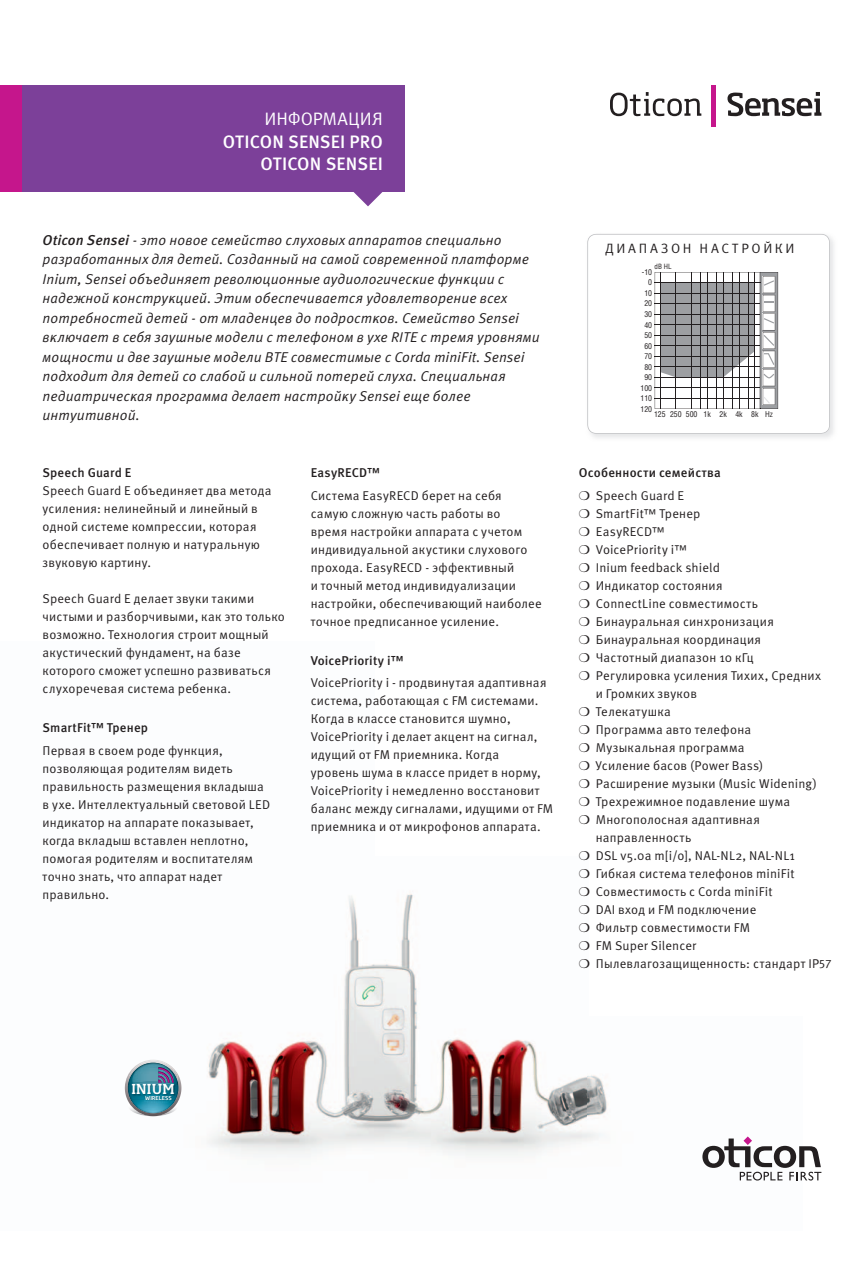
<style>
.page{position:relative;width:864px;height:1263px;background:#fff}
.page>*{position:absolute;margin:0;border:0;box-sizing:border-box;transform-origin:0 0}
.t1{font:500 18px/22.5px "Meta Pro";letter-spacing:.01em;color:#fff;text-align:right}
.t2{font:18px "Meta Pro";letter-spacing:-.005em;color:#fff}
.t3{font:italic 14.25px/19.5px "Meta Pro";letter-spacing:.005em;color:#231f20}
.t4{font:13.5px "Meta Pro";letter-spacing:.205em;color:#231f20}
.t5{font:500 13.5px "Soho Pro";letter-spacing:.005em;color:#fff}
.t6{font:12.75px/18px "Meta Pro";letter-spacing:.02em;color:#231f20}
.t7{font:500 12.75px/22.2px "Meta Pro";letter-spacing:.015em;color:#231f20}
.t8{font:condensed 7.8px/10.5px "Helvetica";color:#231f20;text-align:center}
.t9{font:condensed 7.05px "Helvetica";color:#231f20}
.t10{font:500 5.25px "Soho Gothic Pro";color:#fff}
.s1{font-weight:500}
.s2{font-weight:400}
.s3{font-size:12px}
</style>
<div class="page">
<img style="left:0;top:191px;width:373px;height:964px">
<img style="left:373px;top:894px;width:214px;height:262px">
<img style="left:587px;top:1075px;width:215px;height:106px">
<div style="left:21px;top:85px;width:383px;height:106px;background:#7c4099"></div>
<svg style="left:353px;top:191px;width:30px;height:15px"></svg>
<div style="left:0;top:85px;width:21px;height:106px;background:#c5168c"></div>
<svg style="left:610px;top:92px;width:91px;height:24px"></svg>
<hr style="left:711px;top:85px;width:4px;height:42px;background:#c5168c">
<svg style="left:727px;top:92px;width:94px;height:24px"></svg>
<img style="left:592px;top:233px;width:242px;height:205px">
<img style="left:587px;top:234px;width:242px;height:200px">
<svg style="left:654px;top:272px;width:123px;height:138px"></svg>
<svg style="left:702px;top:1136px;width:119px;height:44px"></svg>
<svg style="left:125px;top:1060px;width:53px;height:56px;background:#5f95a7"></svg>
<h1 class="t2" style="left:264px;top:108px;width:120px">ИНФОРМАЦИЯ</h1>
<h1 class="t1" style="left:223px;top:130px;width:161px">OTICON SENSEI PRO<br>OTICON SENSEI</h1>
<p class="t3" style="left:43px;top:231px;width:498px"><span class="s1">Oticon Sensei</span> - это новое семейство слуховых аппаратов специально разработанных для детей. Созданный на самой современной платформе Inium, Sensei объединяет революционные аудиологические функции с надежной конструкцией. Этим обеспечивается удовлетворение всех потребностей детей - от младенцев до подростков. Семейство Sensei включает в себя заушные модели с телефоном в ухе RITE с тремя уровнями мощности и две заушные модели BTE совместимые с Corda miniFit. Sensei подходит для детей со слабой и сильной потерей слуха. Специальная педиатрическая программа делает настройку Sensei еще более интуитивной.</p>
<p class="t7" style="left:43px;top:462px;width:90px">Speech Guard E</p>
<p class="t6" style="left:43px;top:482px;width:230px">Speech Guard E объединяет два метода усиления: нелинейный и линейный в одной системе компрессии, которая обеспечивает полную и натуральную звуковую картину.</p>
<p class="t6" style="left:43px;top:590px;width:244px">Speech Guard E делает звуки такими чистыми и разборчивыми, как это только возможно. Технология строит мощный акустический фундамент, на базе которого сможет успешно развиваться слухоречевая система ребенка.</p>
<p class="t7" style="left:43px;top:717px;width:107px">SmartFit™ Тренер</p>
<p class="t6" style="left:43px;top:741px;width:229px">Первая в своем роде функция, позволяющая родителям видеть правильность размещения вкладыша в ухе. Интеллектуальный световой LED индикатор на аппарате показывает, когда вкладыш вставлен неплотно, помогая родителям и воспитателям точно знать, что аппарат надет правильно.</p>
<p class="t7" style="left:310px;top:462px;width:71px">EasyRECD™</p>
<p class="t6" style="left:310px;top:486px;width:232px">Система EasyRECD берет на себя самую сложную часть работы во<br>время настройки аппарата с учетом индивидуальной акустики слухового прохода. EasyRECD - эффективный<br>и точный метод индивидуализации настройки, обеспечивающий наиболее точное предписанное усиление.</p>
<p class="t7" style="left:310px;top:649px;width:94px">VoicePriority i™</p>
<p class="t6" style="left:310px;top:674px;width:244px">VoicePriority i - продвинутая адаптивная система, работающая с FM системами.<br>Когда в классе становится шумно, VoicePriority i делает акцент на сигнал, идущий от FM приемника. Когда<br>уровень шума в классе придет в норму, VoicePriority i немедленно восстановит баланс между сигналами, идущими от FM приемника и от микрофонов аппарата.</p>
<p class="t4" style="left:605px;top:240px;width:190px">ДИАПАЗОН НАСТРОЙКИ</p>
<p class="t9" style="left:654px;top:262px;width:19px">dB HL</p>
<p class="t8" style="left:641px;top:267px;width:12px">-10</p>
<p class="t8" style="left:640px;top:298px;width:13px">20<br>30<br>40<br>50<br>60<br>70<br>80<br>90<br>100<br>110<br>120</p>
<p class="t8" style="left:648px;top:277px;width:5px">0</p>
<p class="t8" style="left:644px;top:288px;width:9px">10</p>
<p class="t8" style="left:653px;top:409px;width:120px">125 250 500 1k 2k 4k 8k Hz</p>
<p class="t7" style="left:578px;top:462px;width:144px">Особенности семейства ❍ <span class="s2">Speech Guard E</span></p>
<p class="t6" style="left:578px;top:504px;width:123px">❍ SmartFit™ Тренер</p>
<p class="t6" style="left:578px;top:522px;width:87px">❍ EasyRECD™</p>
<p class="t6" style="left:578px;top:540px;width:110px">❍ VoicePriority i™</p>
<p class="t6" style="left:578px;top:558px;width:143px">❍ Inium feedback shield</p>
<p class="t6" style="left:578px;top:576px;width:145px">❍ Индикатор состояния</p>
<p class="t6" style="left:578px;top:594px;width:180px">❍ ConnectLine совместимость</p>
<p class="t6" style="left:578px;top:612px;width:196px">❍ Бинауральная синхронизация</p>
<p class="t6" style="left:578px;top:630px;width:184px">❍ Бинауральная координация</p>
<p class="t6" style="left:578px;top:648px;width:176px">❍ Частотный диапазон 10 кГц</p>
<p class="t6" style="left:578px;top:666px;width:243px">❍ Регулировка усиления Тихих, Средних</p>
<p class="t6" style="left:595px;top:684px;width:103px">и Громких звуков</p>
<p class="t6" style="left:578px;top:702px;width:94px">❍ Телекатушка</p>
<p class="t6" style="left:578px;top:720px;width:174px">❍ Программа авто телефона</p>
<p class="t6" style="left:578px;top:738px;width:167px">❍ Музыкальная программа</p>
<p class="t6" style="left:578px;top:756px;width:186px">❍ Усиление басов (Power Bass)</p>
<p class="t6" style="left:578px;top:774px;width:239px">❍ Расширение музыки (Music Widening)</p>
<p class="t6" style="left:578px;top:792px;width:213px">❍ Трехрежимное подавление шума</p>
<p class="t6" style="left:578px;top:810px;width:183px">❍ Многополосная адаптивная</p>
<p class="t6" style="left:595px;top:828px;width:97px">направленность</p>
<p class="t6" style="left:578px;top:846px;width:218px">❍ DSL v5.0a m[i/o], NAL-NL2, NAL-NL1</p>
<p class="t6" style="left:578px;top:864px;width:217px">❍ Гибкая система телефонов miniFit</p>
<p class="t6" style="left:578px;top:882px;width:195px">❍ Совместимость с Corda miniFit</p>
<p class="t6" style="left:578px;top:900px;width:179px">❍ DAI вход и FM подключение</p>
<p class="t6" style="left:578px;top:919px;width:173px">❍ Фильтр совместимости FM</p>
<p class="t6" style="left:578px;top:937px;width:119px">❍ FM Super Silencer</p>
<p class="t6" style="left:578px;top:955px;width:254px">❍ Пылевлагозащищенность: стандарт IP<span class="s3">57</span></p>
<p class="t5" style="left:131px;top:1080px;width:44px">INIUM</p>
<p class="t10" style="left:145px;top:1094px;width:28px">WIRELESS</p>
</div>
